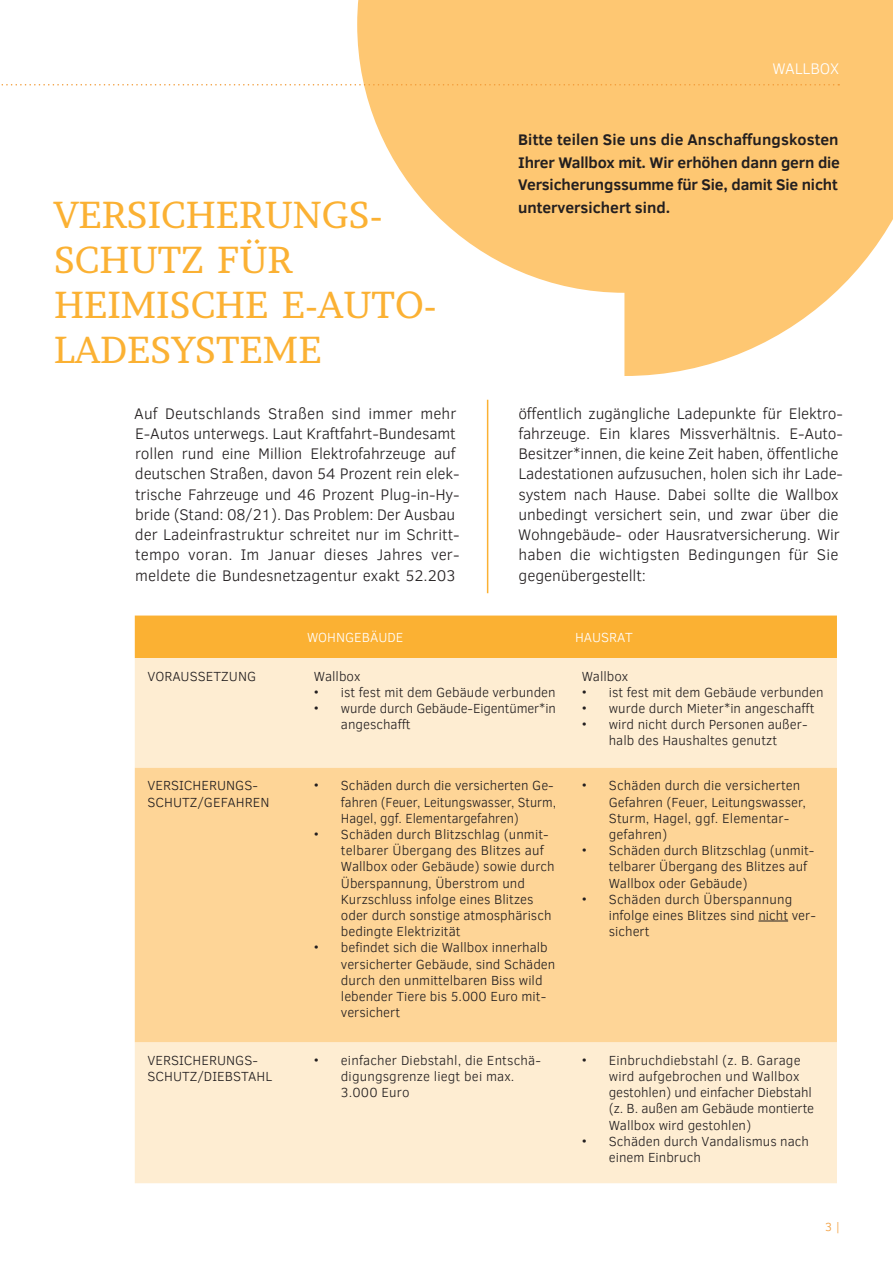
<style>
.page{position:relative;width:893px;height:1263px;background:#fff}
.page>*{position:absolute;margin:0;border:0;box-sizing:border-box;transform-origin:0 0}
.t1{font:37.5px/45px "Brawler";color:#fbb133}
.t2{font:300 15.75px/20.2px "Clear Sans";letter-spacing:-.01em;color:#231f20}
.t3{font:700 15.75px/22.5px "Clear Sans";letter-spacing:-.01em;color:#231f20}
.t4{font:300 15.75px "Clear Sans";letter-spacing:-.01em;color:#fff}
.t5{font:300 13.5px/16.2px "Clear Sans";color:#231f20}
.t6{font:300 13.5px "Clear Sans";color:#fff}
.t7{font:300 12px "Clear Sans";color:#f29b37}
</style>
<div class="page">
<svg style="left:357px;top:0;width:536px;height:376px;fill:#fec772"></svg>
<svg style="left:1px;top:84px;width:838px;height:2px"></svg>
<div style="left:135px;top:615px;width:702px;height:43px;background:#fbb133"></div>
<div style="left:135px;top:658px;width:702px;height:525px;background:#feedd2"></div>
<div style="left:135px;top:768px;width:702px;height:274px;background:#fed597"></div>
<hr style="left:758px;top:921px;width:30px;height:1px;background:#231f20">
<hr style="left:487px;top:400px;width:1px;height:193px;background:#fbb133">
<h1 class="t1" style="left:54px;top:192px;width:384px">VERSICHERUNGS-<br>SCHUTZ FÜR<br>HEIMISCHE E-AUTO-<br>LADESYSTEME</h1>
<p class="t4" style="left:772px;top:58px;width:68px">WALLBOX</p>
<p class="t3" style="left:518px;top:128px;width:323px">Bitte teilen Sie uns die Anschaffungskosten Ihrer Wallbox mit. Wir erhöhen dann gern die Versicherungssumme für Sie, damit Sie nicht unterversichert sind.</p>
<p class="t2" style="left:134px;top:403px;width:327px">Auf Deutschlands Straßen sind immer mehr E-Autos unterwegs. Laut Kraftfahrt-Bundesamt rollen rund eine Million Elektrofahrzeuge auf deutschen Straßen, davon 54 Prozent rein elek&shy;trische Fahrzeuge und 46 Prozent Plug-in-Hy&shy;bride (Stand: 08/21). Das Problem: Der Ausbau der Ladeinfrastruktur schreitet nur im Schritt&shy;tempo voran. Im Januar dieses Jahres ver&shy;meldete die Bundesnetzagentur exakt 52.203</p>
<p class="t2" style="left:518px;top:403px;width:326px">öffentlich zugängliche Ladepunkte für Elektro&shy;fahrzeuge. Ein klares Missverhältnis. E-Auto-Besitzer*innen, die keine Zeit haben, öffentliche Ladestationen aufzusuchen, holen sich ihr Lade&shy;system nach Hause. Dabei sollte die Wallbox unbedingt versichert sein, und zwar über die Wohngebäude- oder Hausratversicherung. Wir haben die wichtigsten Bedingungen für Sie gegenübergestellt:</p>
<p class="t6" style="left:307px;top:628px;width:98px">WOHNGEBÄUDE</p>
<p class="t6" style="left:575px;top:628px;width:59px">HAUSRAT</p>
<p class="t5" style="left:148px;top:668px;width:110px">VORAUSSETZUNG</p>
<p class="t5" style="left:314px;top:668px;width:48px">Wallbox</p>
<p class="t5" style="left:314px;top:684px;width:243px">• ist fest mit dem Gebäude verbunden</p>
<p class="t5" style="left:341px;top:700px;width:216px;text-indent:-27px">• wurde durch Gebäude-Eigentümer*in angeschafft</p>
<p class="t5" style="left:148px;top:777px;width:123px">VERSICHERUNGS-<br>SCHUTZ/GEFAHREN</p>
<p class="t5" style="left:341px;top:777px;width:217px;text-indent:-27px">• Schäden durch die versicherten Ge&shy;fahren (Feuer, Leitungswasser, Sturm,<br>Hagel, ggf. Elementargefahren)</p>
<p class="t5" style="left:341px;top:826px;width:215px;text-indent:-27px">• Schäden durch Blitzschlag (unmit&shy;telbarer Übergang des Blitzes auf<br>Wallbox oder Gebäude) sowie durch<br>Überspannung, Überstrom und<br>Kurzschluss infolge eines Blitzes oder durch sonstige atmosphärisch bedingte Elektrizität</p>
<p class="t5" style="left:341px;top:939px;width:216px;text-indent:-27px">• befindet sich die Wallbox innerhalb versicherter Gebäude, sind Schäden durch den unmittelbaren Biss wild lebender Tiere bis 5.000 Euro mit&shy;versichert</p>
<p class="t5" style="left:582px;top:668px;width:48px">Wallbox</p>
<p class="t5" style="left:582px;top:684px;width:243px">• ist fest mit dem Gebäude verbunden</p>
<p class="t5" style="left:582px;top:700px;width:234px">• wurde durch Mieter*in angeschafft</p>
<p class="t5" style="left:582px;top:716px;width:227px;text-align:center">• wird nicht durch Personen außer&shy;halb des Haushaltes genutzt</p>
<p class="t5" style="left:609px;top:777px;width:199px;text-indent:-27px">• Schäden durch die versicherten<br>Gefahren (Feuer, Leitungswasser,<br>Sturm, Hagel, ggf. Elementar&shy;gefahren)</p>
<p class="t5" style="left:609px;top:842px;width:207px;text-indent:-27px">• Schäden durch Blitzschlag (unmit&shy;telbarer Übergang des Blitzes auf<br>Wallbox oder Gebäude)</p>
<p class="t5" style="left:609px;top:891px;width:209px;text-indent:-27px">• Schäden durch Überspannung infolge eines Blitzes sind nicht ver&shy;sichert</p>
<p class="t5" style="left:148px;top:1052px;width:126px">VERSICHERUNGS-<br>SCHUTZ/DIEBSTAHL</p>
<p class="t5" style="left:341px;top:1052px;width:202px;text-indent:-27px">• einfacher Diebstahl, die Entschä&shy;digungsgrenze liegt bei max.<br>3.000 Euro</p>
<p class="t5" style="left:609px;top:1052px;width:207px;text-indent:-27px">• Einbruchdiebstahl (z. B. Garage wird aufgebrochen und Wallbox gestohlen) und einfacher Diebstahl (z. B. außen am Gebäude montierte<br>Wallbox wird gestohlen)</p>
<p class="t5" style="left:609px;top:1133px;width:202px;text-indent:-27px">• Schäden durch Vandalismus nach einem Einbruch</p>
<p class="t7" style="left:825px;top:1219px;width:17px">3 |</p>
</div>
